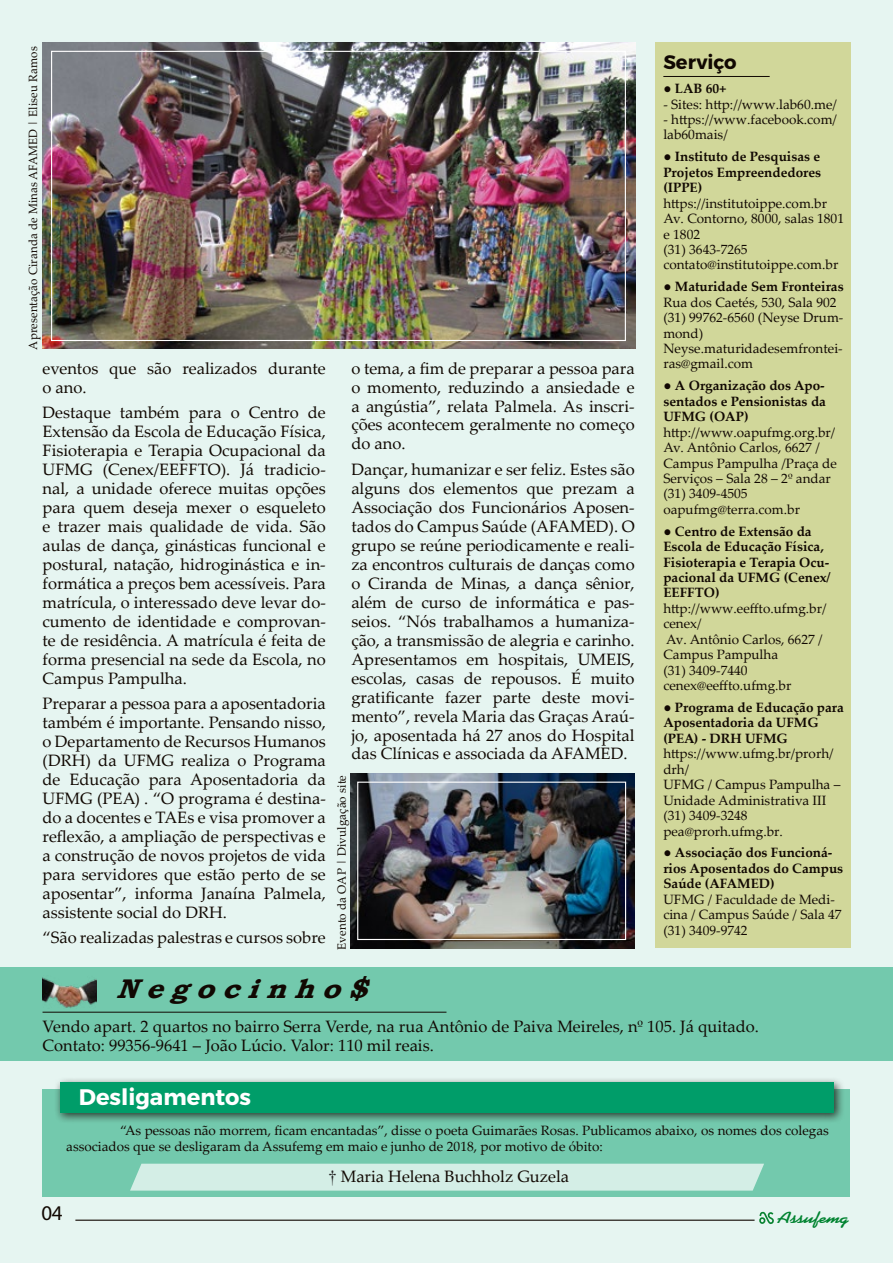
<style>
.page{position:relative;width:893px;height:1263px;background:#e6f5f1}
.page>*{position:absolute;margin:0;border:0;box-sizing:border-box;transform-origin:0 0}
.t1{font:italic 700 27px "Bookman Old Style";color:#110802;scale:1.09 1}
.t2{font:700 22.5px "Montserrat";color:#fff}
.t3{font:21px "Myriad Pro";color:#110802}
.t4{font:700 19.5px "Montserrat";color:#110802}
.t5{font:16.5px/19px "Palatino Linotype";color:#110802;text-align:justify}
.t6{font:700 16.5px "Koala";color:#008330;scale:1.22 1}
.t7{font:13.5px/15.5px "Palatino Linotype";color:#110802}
.t8{font:700 13.5px/15.5px "Palatino Linotype";color:#110802}
.t9{font:12px "Palatino Linotype";letter-spacing:.01em;color:#110802;scale:.96 1}
.t10{font:12px "Palatino Linotype";letter-spacing:.01em;color:#110802}
.s1{font-weight:400}
.s2{font-weight:700}
.s3{font-family:"Times New Roman";color:#222}
</style>
<div class="page">
<div style="left:655px;top:43px;width:195px;height:905px;background:#d1d79a"></div>
<div style="left:43px;top:1089px;width:807px;height:107px;background:#73c9ad"></div>
<div style="left:54px;top:1076px;width:791px;height:48px;background:#110802;opacity:.75"></div>
<div style="left:60px;top:1082px;width:773px;height:30px;background:#009d69"></div>
<hr style="left:75px;top:1219px;width:680px;height:2px;background:#110802">
<svg style="left:759px;top:1211px;width:15px;height:13px"></svg>
<div style="left:759px;top:1217px;width:6px;height:7px;border:2px solid #078230;border-radius:50%"></div>
<div style="left:130px;top:1164px;width:634px;height:26px;background:#d4eee6"></div>
<img style="left:351px;top:774px;width:283px;height:174px">
<img style="left:43px;top:43px;width:592px;height:306px">
<hr style="left:663px;top:76px;width:107px;height:1px;background:#110802">
<div style="left:51px;top:51px;width:575px;height:290px;border:1px solid #fff"></div>
<div style="left:357px;top:782px;width:269px;height:158px;border:1px solid #fff"></div>
<div style="left:0;top:967px;width:893px;height:94px;background:#73c9ad"></div>
<img style="left:43px;top:978px;width:54px;height:30px">
<hr style="left:43px;top:1012px;width:403px;height:1px;background:#110802">
<p class="t9" style="left:24px;top:349px;width:317px;rotate:-90deg">Apresentação Ciranda de Minas AFAMED | Eliseu Ramos</p>
<p class="t5" style="left:43px;top:358px;width:285px">eventos que são realizados durante o ano.</p>
<p class="t5" style="left:43px;top:402px;width:285px">Destaque também para o Centro de Extensão da Escola de Educação Física, Fisioterapia e Terapia Ocupacional da UFMG (Cenex/EEFFTO). Já tradicio&shy;nal, a unidade oferece muitas opções para quem deseja mexer o esqueleto e trazer mais qualidade de vida. São aulas de dança, ginásticas funcional e postural, natação, hidroginástica e in&shy;formática a preços bem acessíveis. Para matrícula, o interessado deve levar do&shy;cumento de identidade e comprovan&shy;te de residência. A matrícula é feita de forma presencial na sede da Escola, no Campus Pampulha.</p>
<p class="t5" style="left:43px;top:693px;width:285px">Preparar a pessoa para a aposentadoria também é importante. Pensando nisso, o Departamento de Recursos Humanos (DRH) da UFMG realiza o Programa de Educação para Aposentadoria da UFMG (PEA) . “O programa é destina&shy;do a docentes e TAEs e visa promover a reflexão, a ampliação de perspectivas e a construção de novos projetos de vida para servidores que estão perto de se aposentar”, informa Janaína Palmela, assistente social do DRH.</p>
<p class="t5" style="left:43px;top:927px;width:285px">“São realizadas palestras e cursos sobre</p>
<p class="t5" style="left:351px;top:358px;width:285px">o tema, a fim de preparar a pessoa para o momento, reduzindo a ansiedade e a angústia”, relata Palmela. As inscri&shy;ções acontecem geralmente no começo do ano.</p>
<p class="t5" style="left:351px;top:459px;width:285px">Dançar, humanizar e ser feliz. Estes são alguns dos elementos que prezam a Associação dos Funcionários Aposen&shy;tados do Campus Saúde (AFAMED). O grupo se reúne periodicamente e reali&shy;za encontros culturais de danças como o Ciranda de Minas, a dança sênior, além de curso de informática e pas&shy;seios. “Nós trabalhamos a humaniza&shy;ção, a transmissão de alegria e carinho.<br>Apresentamos em hospitais, UMEIS, escolas, casas de repousos. É muito gratificante fazer parte deste movi&shy;mento”, revela Maria das Graças Araú&shy;jo, aposentada há 27 anos do Hospital das Clínicas e associada da AFAMED.</p>
<p class="t10" style="left:333px;top:950px;width:176px;rotate:-90deg">Evento da OAP | Divulgação site</p>
<p class="t4" style="left:663px;top:50px;width:75px">Serviço</p>
<p class="t8" style="left:663px;top:80px;width:64px"><span class="s1">●</span> LAB 60+</p>
<p class="t7" style="left:663px;top:96px;width:175px">- Sites: http://www.lab60.me/</p>
<p class="t7" style="left:663px;top:111px;width:175px">- https://www.facebook.com/ lab60mais/</p>
<p class="t8" style="left:663px;top:148px;width:159px;text-align:justify"><span class="s1">●</span> Instituto de Pesquisas e Projetos Empreendedores (IPPE)</p>
<p class="t7" style="left:663px;top:195px;width:182px">https://institutoippe.com.br<br>Av. Contorno, 8000, salas 1801 e 1802<br>(31) 3643-7265 contato@institutoippe.com.br</p>
<p class="t7" style="left:663px;top:278px;width:182px">● <span class="s2">Maturidade Sem Fronteiras<br></span>Rua dos Caetés, 530, Sala 902 (31) 99762-6560 (Neyse Drum&shy;mond)<br>Neyse.maturidadesemfrontei&shy;ras@gmail.com</p>
<p class="t8" style="left:663px;top:377px;width:164px;text-align:justify"><span class="s1">●</span> A Organização dos Apo&shy;sentados e Pensionistas da UFMG (OAP)</p>
<p class="t7" style="left:663px;top:424px;width:175px">http://www.oapufmg.org.br/<br>Av. Antônio Carlos, 6627 /<br>Campus Pampulha /Praça de<br>Serviços – Sala 28 – 2º andar (31) 3409-4505 oapufmg@terra.com.br</p>
<p class="t8" style="left:663px;top:523px;width:169px"><span class="s1">●</span> Centro de Extensão da<br>Escola de Educação Física,<br>Fisioterapia e Terapia Ocu&shy;pacional da UFMG (Cenex/<br>EEFFTO)</p>
<p class="t7" style="left:663px;top:600px;width:164px">http://www.eeffto.ufmg.br/ cenex/<br>Av. Antônio Carlos, 6627 /<br>Campus Pampulha<br>(31) 3409-7440 cenex@eeffto.ufmg.br</p>
<p class="t8" style="left:663px;top:699px;width:182px"><span class="s1">●</span> Programa de Educação para<br>Aposentadoria da UFMG (PEA) - DRH UFMG</p>
<p class="t7" style="left:663px;top:745px;width:179px">https://www.ufmg.br/prorh/ drh/<br>UFMG / Campus Pampulha –<br>Unidade Administrativa III (31) 3409-3248 pea@prorh.ufmg.br.</p>
<p class="t8" style="left:663px;top:844px;width:181px"><span class="s1">●</span> Associação dos Funcioná&shy;rios Aposentados do Campus<br>Saúde (AFAMED)</p>
<p class="t7" style="left:663px;top:891px;width:180px">UFMG / Faculdade de Medi&shy;cina / Campus Saúde / Sala 47 (31) 3409-9742</p>
<h1 class="t1" style="left:116px;top:969px;width:245px">Negocinho$</h1>
<p class="t5" style="left:43px;top:1016px;width:718px">Vendo apart. 2 quartos no bairro Serra Verde, na rua Antônio de Paiva Meireles, nº 105. Já quitado.<br>Contato: 99356-9641 – João Lúcio. Valor: 110 mil reais.</p>
<h2 class="t2" style="left:79px;top:1083px;width:174px">Desligamentos</h2>
<p class="t7" style="left:66px;top:1121px;width:764px;line-height:16.5px;text-indent:54px">“As pessoas não morrem, ficam encantadas”, disse o poeta Guimarães Rosas. Publicamos abaixo, os nomes dos colegas associados que se desligaram da Assufemg em maio e junho de 2018, por motivo de óbito:</p>
<p class="t5" style="left:328px;top:1166px;width:242px"><span class="s3">†</span> Maria Helena Buchholz Guzela</p>
<p class="t3" style="left:41px;top:1200px;width:23px">04</p>
<p class="t6" style="left:777px;top:1207px;width:60px">Assufemg</p>
</div>
